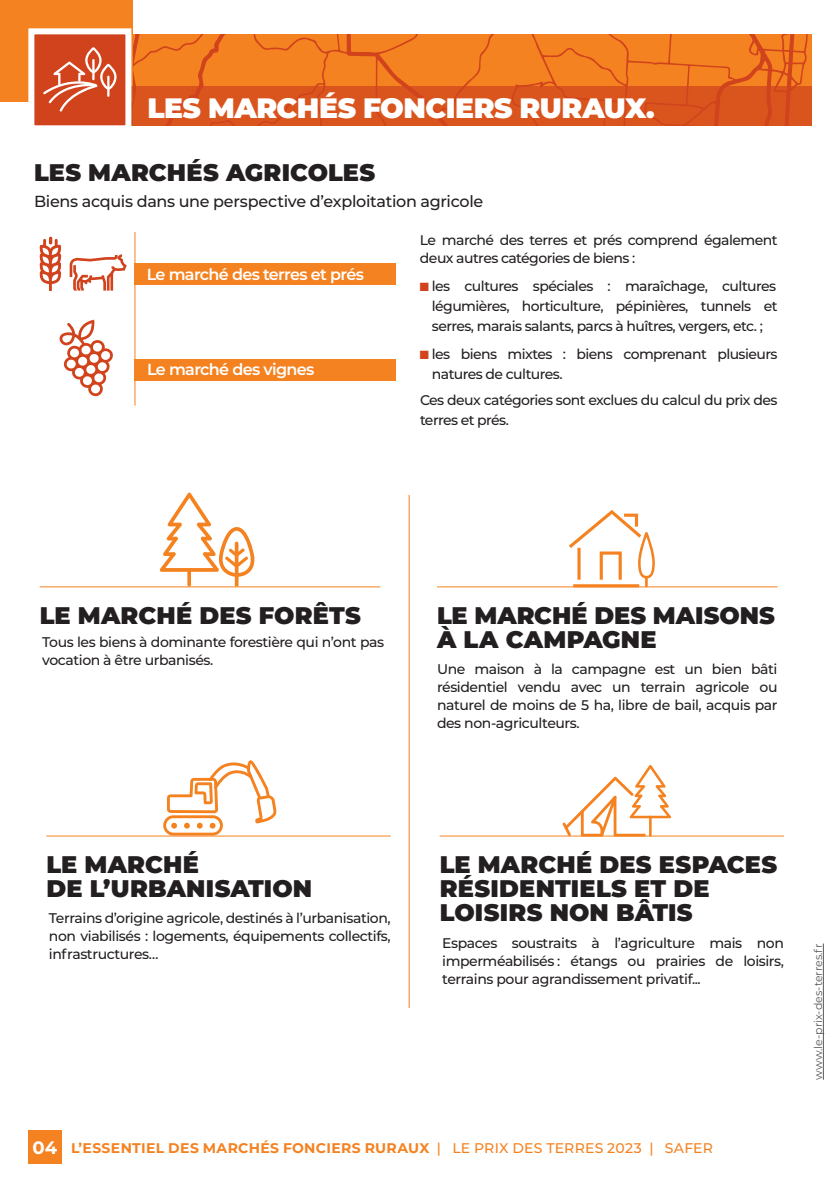
<style>
.page{position:relative;width:840px;height:1191px;background:#fff}
.page>*{position:absolute;margin:0;border:0;box-sizing:border-box;transform-origin:0 0}
.t1{font:900 28px "Montserrat";letter-spacing:-.02em;color:#fff}
.t2{font:900 24px/24px "Montserrat";letter-spacing:.005em;color:#231f20}
.t3{font:500 16px "Montserrat";letter-spacing:-.02em;color:#231f20}
.t4{font:600 16px "Montserrat";letter-spacing:-.04em;color:#fff}
.t5{font:500 14px/18px "Montserrat";letter-spacing:-.04em;color:#231f20}
.t6{font:700 14px "Montserrat";letter-spacing:.02em;color:#f58220}
.t7{font:11px "Montserrat";color:#57585a}
.s1{color:#d0431c}
.s2{font-size:18px;color:#fff}
.s3{font-weight:500}
</style>
<div class="page">
<hr style="left:822px;top:943px;width:1px;height:136px;background:#57585a">
<svg style="left:132px;top:34px;width:679px;height:51px;background:#f17c1f"></svg>
<div style="left:134px;top:263px;width:262px;height:21px;background:#f58220"></div>
<div style="left:134px;top:359px;width:262px;height:21px;background:#f58220"></div>
<div style="left:28px;top:1130px;width:34px;height:33px;background:#f58220"></div>
<div style="left:0;top:0;width:132px;height:101px;background:#f58220"></div>
<svg style="left:59px;top:320px;width:54px;height:77px"></svg>
<hr style="left:134px;top:232px;width:1px;height:173px;background:#f58220">
<hr style="left:40px;top:586px;width:340px;height:1px;background:#f58220">
<hr style="left:46px;top:835px;width:344px;height:1px;background:#f58220">
<hr style="left:437px;top:586px;width:340px;height:1px;background:#f58220">
<hr style="left:408px;top:495px;width:1px;height:513px;background:#f58220">
<hr style="left:439px;top:835px;width:344px;height:1px;background:#f58220">
<svg style="left:163px;top:760px;width:113px;height:75px"></svg>
<svg style="left:70px;top:254px;width:57px;height:37px"></svg>
<svg style="left:39px;top:237px;width:22px;height:54px"></svg>
<svg style="left:160px;top:492px;width:95px;height:94px"></svg>
<svg style="left:565px;top:510px;width:89px;height:78px"></svg>
<svg style="left:562px;top:765px;width:108px;height:71px"></svg>
<hr style="left:648px;top:815px;width:3px;height:21px;background:#f58220">
<svg style="left:131px;top:85px;width:680px;height:40px;background:#d9541d"></svg>
<div style="left:28px;top:28px;width:103px;height:103px;background:#d0431c;border:6px solid #fff"></div>
<svg style="left:43px;top:47px;width:73px;height:65px"></svg>
<h1 class="t1" style="left:147px;top:87px;width:508px">LES MARCHÉS FONCIERS RURAUX.</h1>
<h2 class="t2" style="left:34px;top:159px;width:342px">LES MARCHÉS AGRICOLES</h2>
<p class="t3" style="left:34px;top:190px;width:450px">Biens acquis dans une perspective d’exploitation agricole</p>
<p class="t4" style="left:147px;top:263px;width:219px">Le marché des terres et prés</p>
<p class="t4" style="left:147px;top:358px;width:169px">Le marché des vignes</p>
<p class="t5" style="left:420px;top:231px;width:359px">Le marché des terres et prés comprend également deux autres catégories de biens :</p>
<p class="t5" style="left:431px;top:276px;width:347px;line-height:20px;text-align:justify;text-indent:-12px"><span class="s1">■</span> les cultures spéciales : maraîchage, cultures légumières, horticulture, pépinières, tunnels et serres, marais salants, parcs à huîtres, vergers, etc. ;</p>
<p class="t5" style="left:431px;top:344px;width:347px;line-height:20px;text-indent:-12px"><span class="s1">■</span> les biens mixtes : biens comprenant plusieurs natures de cultures.</p>
<p class="t5" style="left:420px;top:389px;width:359px;line-height:20px">Ces deux catégories sont exclues du calcul du prix des terres et prés.</p>
<h2 class="t2" style="left:40px;top:602px;width:322px">LE MARCHÉ DES FORÊTS</h2>
<p class="t5" style="left:42px;top:632px;width:343px">Tous les biens à dominante forestière qui n’ont pas vocation à être urbanisés.</p>
<h2 class="t2" style="left:437px;top:602px;width:339px">LE MARCHÉ DES MAISONS<br>À LA CAMPAGNE</h2>
<p class="t5" style="left:437px;top:659px;width:342px;text-align:justify">Une maison à la campagne est un bien bâti résidentiel vendu avec un terrain agricole ou naturel de moins de 5 ha, libre de bail, acquis par des non-agriculteurs.</p>
<h2 class="t2" style="left:46px;top:851px;width:267px">LE MARCHÉ<br>DE L’URBANISATION</h2>
<p class="t5" style="left:49px;top:908px;width:343px;text-align:justify">Terrains d’origine agricole, destinés à l’urbanisation, non viabilisés : logements, équipements collectifs, infrastructures…</p>
<h2 class="t2" style="left:439px;top:851px;width:339px">LE MARCHÉ DES ESPACES<br>RÉSIDENTIELS ET DE<br>LOISIRS NON BÂTIS</h2>
<p class="t5" style="left:442px;top:933px;width:343px;text-align:justify">Espaces soustraits à l’agriculture mais non imperméabilisés : étangs ou prairies de loisirs, terrains pour agrandissement privatif...</p>
<p class="t6" style="left:32px;top:1138px;width:681px"><span class="s2">04</span> L’ESSENTIEL DES MARCHÉS FONCIERS RURAUX <span class="s3">| LE PRIX DES TERRES 2023 | SAFER</span></p>
<p class="t7" style="left:810px;top:1079px;width:138px;rotate:-90deg">www.le-prix-des-terres.fr</p>
</div>
